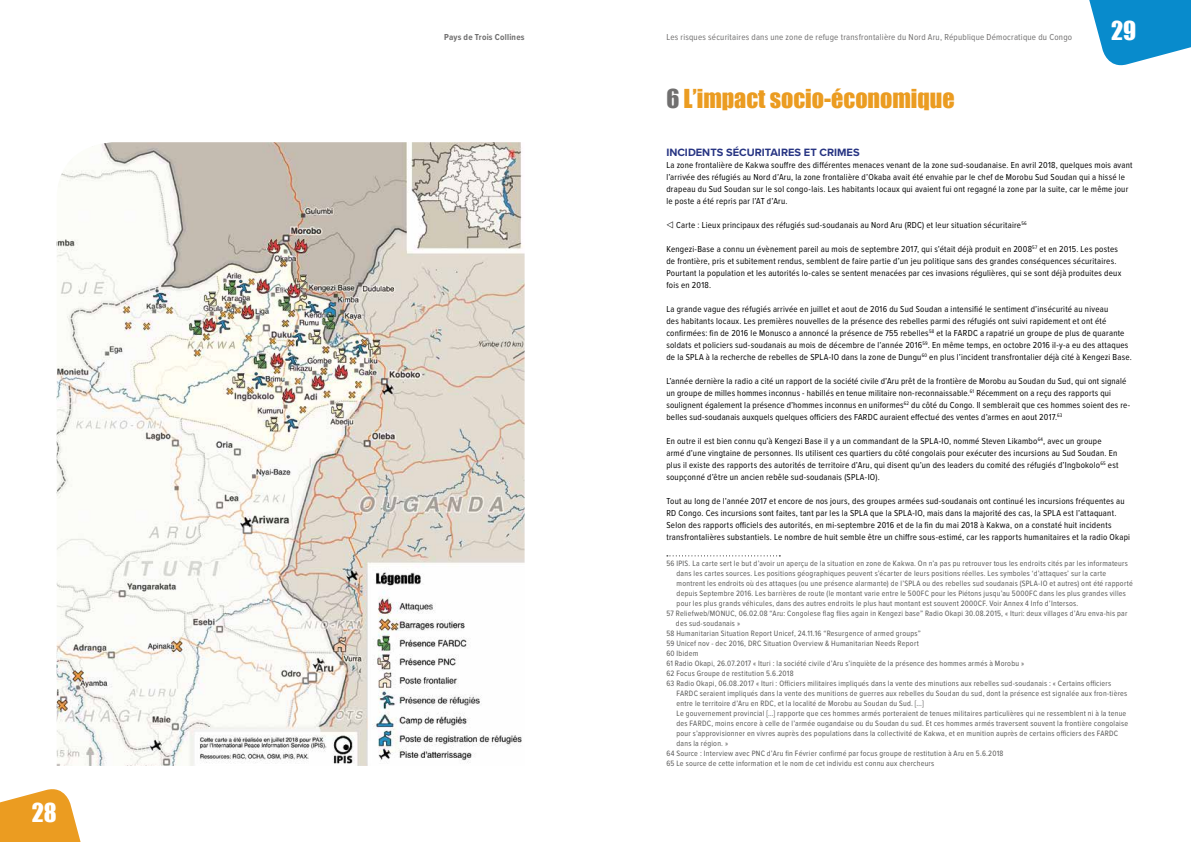
<style>
.page{position:relative;width:1191px;height:842px;background:#fff}
.page>*{position:absolute;margin:0;border:0;box-sizing:border-box;transform-origin:0 0}
.t1{font:24px "Impact";color:#eb9c21}
.t2{font:24px "Impact";color:#fff}
.t3{font:700 11px "Proxima Nova";color:#283583}
.t4{font:9px/12px "Proxima Nova Cond";letter-spacing:.025em;color:#000}
.t5{font:9px "Proxima Nova Cond";letter-spacing:.025em;color:#706f6f}
.t6{font:700 9px "Proxima Nova Cond";letter-spacing:.025em;color:#706f6f}
.t7{font:8px "Proxima Nova Cond";letter-spacing:.03em;color:#575756}
.s1{color:#706f6f}
.s2{font-family:"European Pi Three"}
</style>
<div class="page">
<svg style="left:0;top:789px;width:81px;height:53px"></svg>
<svg style="left:1089px;top:0;width:102px;height:66px"></svg>
<svg style="left:667px;top:555px;width:113px;height:1px"></svg>
<img style="left:57px;top:142px;width:467px;height:624px">
<h1 class="t2" style="left:32px;top:794px;width:26px">28</h1>
<p class="t6" style="left:444px;top:30px;width:82px">Pays de Trois Collines</p>
<p class="t5" style="left:666px;top:30px;width:407px">Les risques sécuritaires dans une zone de refuge transfrontalière du Nord Aru, République Démocratique du Congo</p>
<h1 class="t1" style="left:666px;top:80px;width:290px"><span class="s1">6</span> L’impact socio-économique</h1>
<h1 class="t2" style="left:1111px;top:12px;width:27px">29</h1>
<p class="t3" style="left:666px;top:144px;width:195px">INCIDENTS SÉCURITAIRES ET CRIMES</p>
<p class="t4" style="left:666px;top:159px;width:468px">La zone frontalière de Kakwa souffre des différentes menaces venant de la zone sud-soudanaise. En avril 2018, quelques mois avant l’arrivée des réfugiés au Nord d’Aru, la zone frontalière d’Okaba avait été envahie par le chef de Morobu Sud Soudan qui a hissé le drapeau du Sud Soudan sur le sol congo-lais. Les habitants locaux qui avaient fui ont regagné la zone par la suite, car le même jour le poste a été repris par l’AT d’Aru.</p>
<p class="t4" style="left:666px;top:219px;width:362px"><span class="s2">f</span> Carte : Lieux principaux des réfugiés sud-soudanais au Nord Aru (RDC) et leur situation sécuritaire<sup>56</sup></p>
<p class="t4" style="left:666px;top:243px;width:456px">Kengezi-Base a connu un évènement pareil au mois de septembre 2017, qui s’était déjà produit en 2008<sup>57</sup> et en 2015. Les postes de frontière, pris et subitement rendus, semblent de faire partie d’un jeu politique sans des grandes conséquences sécuritaires.<br>Pourtant la population et les autorités lo-cales se sentent menacées par ces invasions régulières, qui se sont déjà produites deux fois en 2018.</p>
<p class="t4" style="left:666px;top:303px;width:467px">La grande vague des réfugiés arrivée en juillet et aout de 2016 du Sud Soudan a intensifié le sentiment d’insécurité au niveau<br>des habitants locaux. Les premières nouvelles de la présence des rebelles parmi des réfugiés ont suivi rapidement et ont été confirmées: fin de 2016 le Monusco a annoncé la présence de 755 rebelles<sup>58</sup> et la FARDC a rapatrié un groupe de plus de quarante soldats et policiers sud-soudanais au mois de décembre de l’année 2016<sup>59</sup>. En même temps, en octobre 2016 il-y-a eu des attaques de la SPLA à la recherche de rebelles de SPLA-IO dans la zone de Dungu<sup>60</sup> en plus l’incident transfrontalier déjà cité à Kengezi Base.</p>
<p class="t4" style="left:666px;top:375px;width:465px">L’année dernière la radio a cité un rapport de la société civile d’Aru prêt de la frontière de Morobu au Soudan du Sud, qui ont signalé un groupe de milles hommes inconnus - habillés en tenue militaire non-reconnaissable.<sup>61</sup> Récemment on a reçu des rapports qui soulignent également la présence d’hommes inconnus en uniformes<sup>62</sup> du côté du Congo. Il semblerait que ces hommes soient des re&shy;belles sud-soudanais auxquels quelques officiers des FARDC auraient effectué des ventes d’armes en aout 2017.<sup>63</sup></p>
<p class="t4" style="left:666px;top:435px;width:454px">En outre il est bien connu qu’à Kengezi Base il y a un commandant de la SPLA-IO, nommé Steven Likambo<sup>64</sup>, avec un groupe armé d’une vingtaine de personnes. Ils utilisent ces quartiers du côté congolais pour exécuter des incursions au Sud Soudan. En plus il existe des rapports des autorités de territoire d’Aru, qui disent qu’un des leaders du comité des réfugiés d’Ingbokolo<sup>65</sup> est soupçonné d’être un ancien rebêle sud-soudanais (SPLA-IO).</p>
<p class="t4" style="left:666px;top:495px;width:465px">Tout au long de l’année 2017 et encore de nos jours, des groupes armées sud-soudanais ont continué les incursions fréquentes au RD Congo. Ces incursions sont faites, tant par les la SPLA que la SPLA-IO, mais dans la majorité des cas, la SPLA est l’attaquant.<br>Selon des rapports officiels des autorités, en mi-septembre 2016 et de la fin du mai 2018 à Kakwa, on a constaté huit incidents transfrontalières substantiels. Le nombre de huit semble être un chiffre sous-estimé, car les rapports humanitaires et la radio Okapi</p>
<p class="t7" style="left:666px;top:557px;width:463px">56 IPIS. La carte sert le but d’avoir un aperçu de la situation en zone de Kakwa. On n’a pas pu retrouver tous les endroits cités par les informateurs</p>
<p class="t7" style="left:676px;top:567px;width:431px">dans les cartes sources. Les positions géographiques peuvent s’écarter de leurs positions réelles. Les symboles ‘d’attaques’ sur la carte</p>
<p class="t7" style="left:676px;top:577px;width:458px">montrent les endroits où des attaques (ou une présence alarmante) de l’SPLA ou des rebelles sud soudanais (SPLA-IO et autres) ont été rapporté</p>
<p class="t7" style="left:676px;top:587px;width:451px">depuis Septembre 2016. Les barrières de route (le montant varie entre le 500FC pour les Piétons jusqu’au 5000FC dans les plus grandes villes</p>
<p class="t7" style="left:676px;top:597px;width:403px">pour les plus grands véhicules, dans des autres endroits le plus haut montant est souvent 2000CF. Voir Annex 4 Info d’Intersos.</p>
<p class="t7" style="left:666px;top:607px;width:462px">57 Reliefweb/MONUC, 06.02.08 “Aru: Congolese flag flies again in Kengezi base” Radio Okapi 30.08.2015, « Ituri: deux villages d’Aru enva-his par</p>
<p class="t7" style="left:676px;top:617px;width:66px">des sud-soudanais »</p>
<p class="t7" style="left:666px;top:627px;width:256px">58 Humanitarian Situation Report Unicef, 24.11.16 “Resurgence of armed groups”</p>
<p class="t7" style="left:666px;top:637px;width:254px">59 Unicef nov - dec 2016, DRC Situation Overview &amp; Humanitarian Needs Report</p>
<p class="t7" style="left:666px;top:647px;width:33px">60 Ibidem</p>
<p class="t7" style="left:666px;top:657px;width:359px">61 Radio Okapi, 26.07.2017 « Ituri : la société civile d’Aru s’inquiète de la présence des hommes armés à Morobu »</p>
<p class="t7" style="left:666px;top:667px;width:129px">62 Focus Groupe de restitution 5.6.2018</p>
<p class="t7" style="left:666px;top:677px;width:446px">63 Radio Okapi, 06.08.2017 « Ituri : Officiers militaires impliqués dans la vente des minutions aux rebelles sud-soudanais : « Certains officiers</p>
<p class="t7" style="left:676px;top:687px;width:452px">FARDC seraient impliqués dans la vente des munitions de guerres aux rebelles du Soudan du sud, dont la présence est signalée aux fron-tières</p>
<p class="t7" style="left:676px;top:697px;width:249px">entre le territoire d’Aru en RDC, et la localité de Morobu au Soudan du Sud. […]</p>
<p class="t7" style="left:676px;top:707px;width:451px">Le gouvernement provincial […] rapporte que ces hommes armés porteraient de tenues militaires particulières qui ne ressemblent ni à la tenue</p>
<p class="t7" style="left:676px;top:717px;width:453px">des FARDC, moins encore à celle de l’armée ougandaise ou du Soudan du sud. Et ces hommes armés traversent souvent la frontière congolaise</p>
<p class="t7" style="left:676px;top:727px;width:443px">pour s’approvisionner en vivres auprès des populations dans la collectivité de Kakwa, et en munition auprès de certains officiers des FARDC</p>
<p class="t7" style="left:676px;top:737px;width:53px">dans la région. »</p>
<p class="t7" style="left:666px;top:747px;width:338px">64 Source : Interview avec PNC d’Aru fin Février confirmé par focus groupe de restitution à Aru en 5.6.2018</p>
<p class="t7" style="left:666px;top:757px;width:269px">65 Le source de cette information et le nom de cet individu est connu aux chercheurs</p>
</div>
